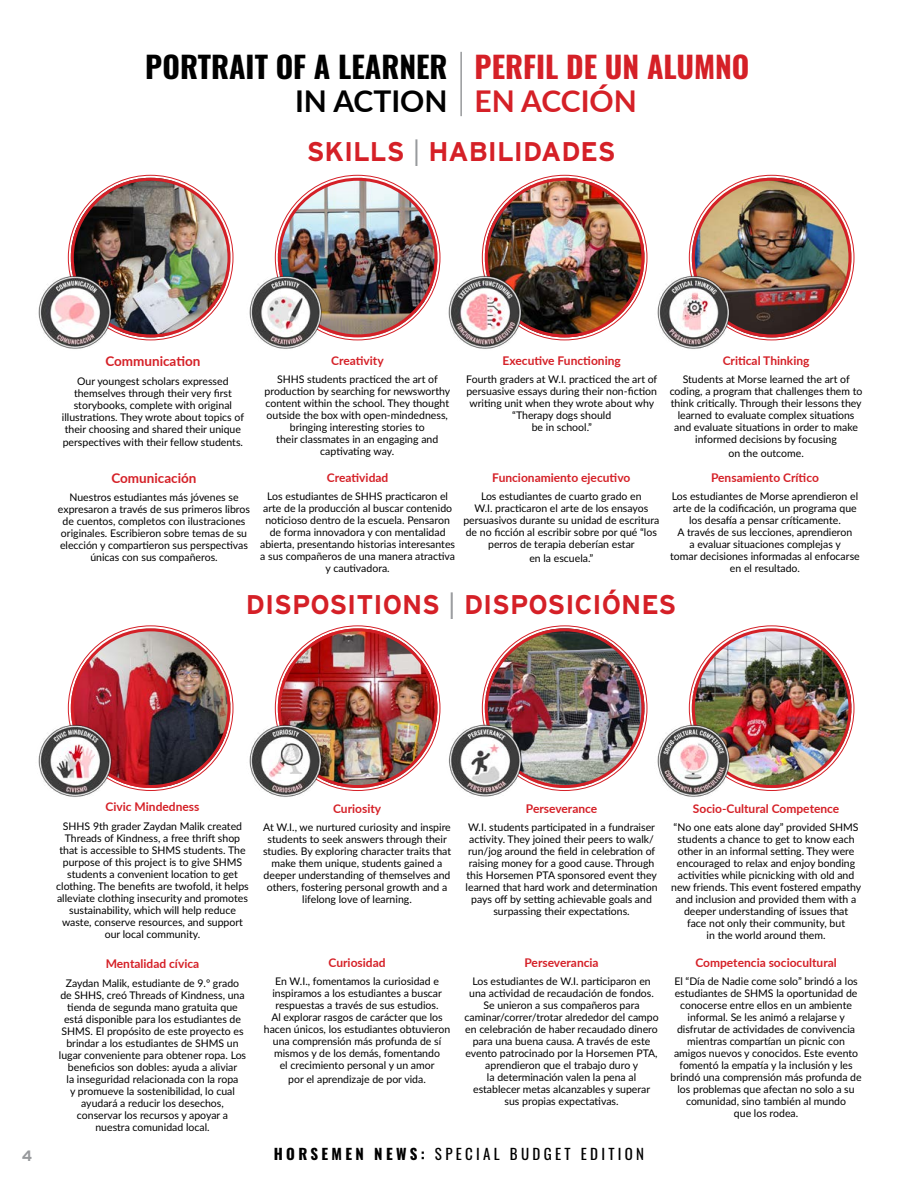
<style>
.page{position:relative;width:918px;height:1188px;background:#fff}
.page>*{position:absolute;margin:0;border:0;box-sizing:border-box;transform-origin:0 0}
.t1{font:700 30px "Oswald";color:#000}
.t2{font:700 30px "Oswald";color:#d52027}
.t3{font:700 30px "Lato";color:#000}
.t4{font:700 30px "Lato";color:#d52027}
.t5{font:700 27px "Interstate";color:#d52027}
.t6{font:15px "Oswald";letter-spacing:.22em;color:#000}
.t7{font:700 15px "Interstate";color:#97999c}
.t8{font:700 13.5px "Lato";color:#d52027}
.t9{font:700 12px "Lato";color:#d52027}
.t10{font:10.5px/12px "Lato";color:#000;text-align:center}
.s1{font-weight:300;color:#97999c}
.s2{font-weight:700}
</style>
<div class="page">
<img style="left:71px;top:178px;width:159px;height:159px;border-radius:80px">
<div style="left:71px;top:178px;width:159px;height:159px;border:3px solid #d52027;border-radius:50%"></div>
<img style="left:35px;top:272px;width:80px;height:80px;border-radius:40px">
<img style="left:278px;top:178px;width:159px;height:159px">
<div style="left:278px;top:178px;width:159px;height:159px;border:3px solid #d52027;border-radius:50%"></div>
<img style="left:245px;top:272px;width:81px;height:80px;border-radius:40px">
<img style="left:485px;top:178px;width:159px;height:159px;border-radius:80px">
<div style="left:485px;top:178px;width:159px;height:159px;border:3px solid #d52027;border-radius:50%"></div>
<img style="left:445px;top:272px;width:80px;height:80px;border-radius:40px">
<img style="left:692px;top:178px;width:159px;height:159px;border-radius:80px">
<div style="left:692px;top:178px;width:159px;height:159px;border:3px solid #d52027;border-radius:50%"></div>
<img style="left:653px;top:272px;width:81px;height:80px;border-radius:40px">
<img style="left:71px;top:628px;width:159px;height:160px;border-radius:80px">
<div style="left:71px;top:628px;width:159px;height:160px;border:3px solid #d52027;border-radius:50%"></div>
<img style="left:35px;top:720px;width:80px;height:80px;border-radius:40px">
<img style="left:278px;top:628px;width:159px;height:160px;border-radius:80px">
<div style="left:278px;top:628px;width:159px;height:160px;border:3px solid #d52027;border-radius:50%"></div>
<img style="left:245px;top:720px;width:81px;height:80px;border-radius:40px">
<img style="left:485px;top:628px;width:159px;height:160px;border-radius:80px">
<div style="left:485px;top:628px;width:159px;height:160px;border:3px solid #d52027;border-radius:50%"></div>
<img style="left:445px;top:720px;width:80px;height:80px;border-radius:40px">
<img style="left:692px;top:628px;width:159px;height:160px;border-radius:80px">
<div style="left:692px;top:628px;width:159px;height:160px;border:3px solid #d52027;border-radius:50%"></div>
<img style="left:653px;top:720px;width:81px;height:80px;border-radius:40px">
<hr style="left:460px;top:52px;width:2px;height:64px;background:#97999c">
<p class="t1" style="left:145px;top:51px;width:304px">PORTRAIT OF A LEARNER</p>
<p class="t3" style="left:295px;top:79px;width:154px">IN ACTION</p>
<p class="t2" style="left:475px;top:51px;width:276px">PERFIL DE UN ALUMNO</p>
<p class="t4" style="left:475px;top:79px;width:164px">EN ACCIÓN</p>
<p class="t5" style="left:307px;top:135px;width:310px">SKILLS <span class="s1">|</span> HABILIDADES</p>
<p class="t8" style="left:105px;top:351px;width:97px">Communication</p>
<p class="t10" style="left:62px;top:374px;width:184px">Our youngest scholars expressed themselves through their very first storybooks, complete with original illustrations. They wrote about topics of their choosing and shared their unique</p>
<p class="t10" style="left:63px;top:436px;width:182px">perspectives with their fellow students.</p>
<p class="t9" style="left:331px;top:352px;width:54px">Creativity</p>
<p class="t10" style="left:265px;top:373px;width:187px">SHHS students practiced the art of production by searching for newsworthy content within the school. They thought outside the box with open-mindedness, bringing interesting stories to<br>their classmates in an engaging and captivating way.</p>
<p class="t9" style="left:503px;top:352px;width:120px">Executive Functioning</p>
<p class="t10" style="left:466px;top:373px;width:193px">Fourth graders at W.I. practiced the art of persuasive essays during their non-fiction writing unit when they wrote about why “Therapy dogs should<br>be in school.”</p>
<p class="t9" style="left:723px;top:352px;width:88px">Critical Thinking</p>
<p class="t10" style="left:670px;top:373px;width:194px">Students at Morse learned the art of coding, a program that challenges them to think critically. Through their lessons they learned to evaluate complex situations and evaluate situations in order to make informed decisions by focusing</p>
<p class="t10" style="left:728px;top:447px;width:77px">on the outcome.</p>
<p class="t9" style="left:711px;top:468px;width:109px">Pensamiento Crítico</p>
<p class="t10" style="left:670px;top:490px;width:191px">Los estudiantes de Morse aprendieron el arte de la codificación, un programa que los desafía a pensar críticamente.<br>A través de sus lecciones, aprendieron<br>a evaluar situaciones complejas y<br>tomar decisiones informadas al enfocarse en el resultado.</p>
<p class="t5" style="left:246px;top:588px;width:432px">DISPOSITIONS <span class="s1">|</span> DISPOSICIÓNES</p>
<p class="t9" style="left:327px;top:468px;width:63px">Creatividad</p>
<p class="t10" style="left:260px;top:490px;width:196px">Los estudiantes de SHHS practicaron el arte de la producción al buscar contenido noticioso dentro de la escuela. Pensaron de forma innovadora y con mentalidad abierta, presentando historias interesantes a sus compañeros de una manera atractiva y cautivadora.</p>
<p class="t9" style="left:492px;top:468px;width:140px">Funcionamiento ejecutivo</p>
<p class="t10" style="left:463px;top:490px;width:197px">Los estudiantes de cuarto grado en<br>W.I. practicaron el arte de los ensayos persuasivos durante su unidad de escritura de no ficción al escribir sobre por qué “los perros de terapia deberían estar</p>
<p class="t10" style="left:529px;top:551px;width:65px">en la escuela.”</p>
<p class="t8" style="left:111px;top:468px;width:87px">Comunicación</p>
<p class="t10" style="left:58px;top:491px;width:194px">Nuestros estudiantes más jóvenes se expresaron a través de sus primeros libros de cuentos, completos con ilustraciones originales. Escribieron sobre temas de su elección y compartieron sus perspectivas únicas con sus compañeros.</p>
<p class="t9" style="left:106px;top:798px;width:95px">Civic Mindedness</p>
<p class="t10" style="left:56px;top:820px;width:194px">SHHS 9th grader Zaydan Malik created Threads of Kindness, a free thrift shop that is accessible to SHMS students. The purpose of this project is to give SHMS students a convenient location to get clothing. The benefits are twofold, it helps alleviate clothing insecurity and promotes sustainability, which will help reduce waste, conserve resources, and support our local community.</p>
<p class="t9" style="left:106px;top:955px;width:95px">Mentalidad cívica</p>
<p class="t10" style="left:59px;top:976px;width:189px">Zaydan Malik, estudiante de 9.º grado de SHHS, creó Threads of Kindness, una tienda de segunda mano gratuita que está disponible para los estudiantes de SHMS. El propósito de este proyecto es brindar a los estudiantes de SHMS un lugar conveniente para obtener ropa. Los beneficios son dobles: ayuda a aliviar<br>la inseguridad relacionada con la ropa<br>y promueve la sostenibilidad, lo cual ayudará a reducir los desechos, conservar los recursos y apoyar a nuestra comunidad local.</p>
<p class="t9" style="left:333px;top:800px;width:50px">Curiosity</p>
<p class="t10" style="left:263px;top:821px;width:190px">At W.I., we nurtured curiosity and inspire students to seek answers through their studies. By exploring character traits that make them unique, students gained a deeper understanding of themselves and others, fostering personal growth and a lifelong love of learning.</p>
<p class="t9" style="left:526px;top:800px;width:73px">Perseverance</p>
<p class="t10" style="left:466px;top:821px;width:193px">W.I. students participated in a fundraiser activity. They joined their peers to walk/ run/jog around the field in celebration of raising money for a good cause. Through this Horsemen PTA sponsored event they learned that hard work and determination pays off by setting achievable goals and surpassing their expectations.</p>
<p class="t9" style="left:329px;top:953px;width:59px">Curiosidad</p>
<p class="t10" style="left:264px;top:975px;width:188px">En W.I., fomentamos la curiosidad e inspiramos a los estudiantes a buscar respuestas a través de sus estudios.<br>Al explorar rasgos de carácter que los hacen únicos, los estudiantes obtuvieron una comprensión más profunda de sí mismos y de los demás, fomentando<br>el crecimiento personal y un amor</p>
<p class="t10" style="left:288px;top:1072px;width:139px">por el aprendizaje de por vida.</p>
<p class="t9" style="left:524px;top:953px;width:76px">Perseverancia</p>
<p class="t10" style="left:464px;top:975px;width:196px">Los estudiantes de W.I. participaron en una actividad de recaudación de fondos.<br>Se unieron a sus compañeros para caminar/correr/trotar alrededor del campo en celebración de haber recaudado dinero para una buena causa. A través de este evento patrocinado por la Horsemen PTA, aprendieron que el trabajo duro y<br>la determinación valen la pena al establecer metas alcanzables y superar sus propias expectativas.</p>
<h3 class="t7" style="left:22px;top:1146px;width:12px">4</h3>
<h3 class="t6" style="left:274px;top:1141px;width:372px"><span class="s2">HORSEMEN NEWS:</span> SPECIAL BUDGET EDITION</h3>
<p class="t9" style="left:693px;top:800px;width:148px">Socio-Cultural Competence</p>
<p class="t10" style="left:671px;top:821px;width:192px">“No one eats alone day” provided SHMS students a chance to get to know each other in an informal setting. They were encouraged to relax and enjoy bonding activities while picnicking with old and new friends. This event fostered empathy and inclusion and provided them with a deeper understanding of issues that<br>face not only their community, but<br>in the world around them.</p>
<p class="t9" style="left:695px;top:953px;width:143px">Competencia sociocultural</p>
<p class="t10" style="left:671px;top:975px;width:193px">El “Día de Nadie come solo” brindó a los estudiantes de SHMS la oportunidad de conocerse entre ellos en un ambiente informal. Se les animó a relajarse y disfrutar de actividades de convivencia mientras compartían un picnic con amigos nuevos y conocidos. Este evento fomentó la empatía y la inclusión y les brindó una comprensión más profunda de los problemas que afectan no solo a su comunidad, sino también al mundo<br>que los rodea.</p>
</div>
